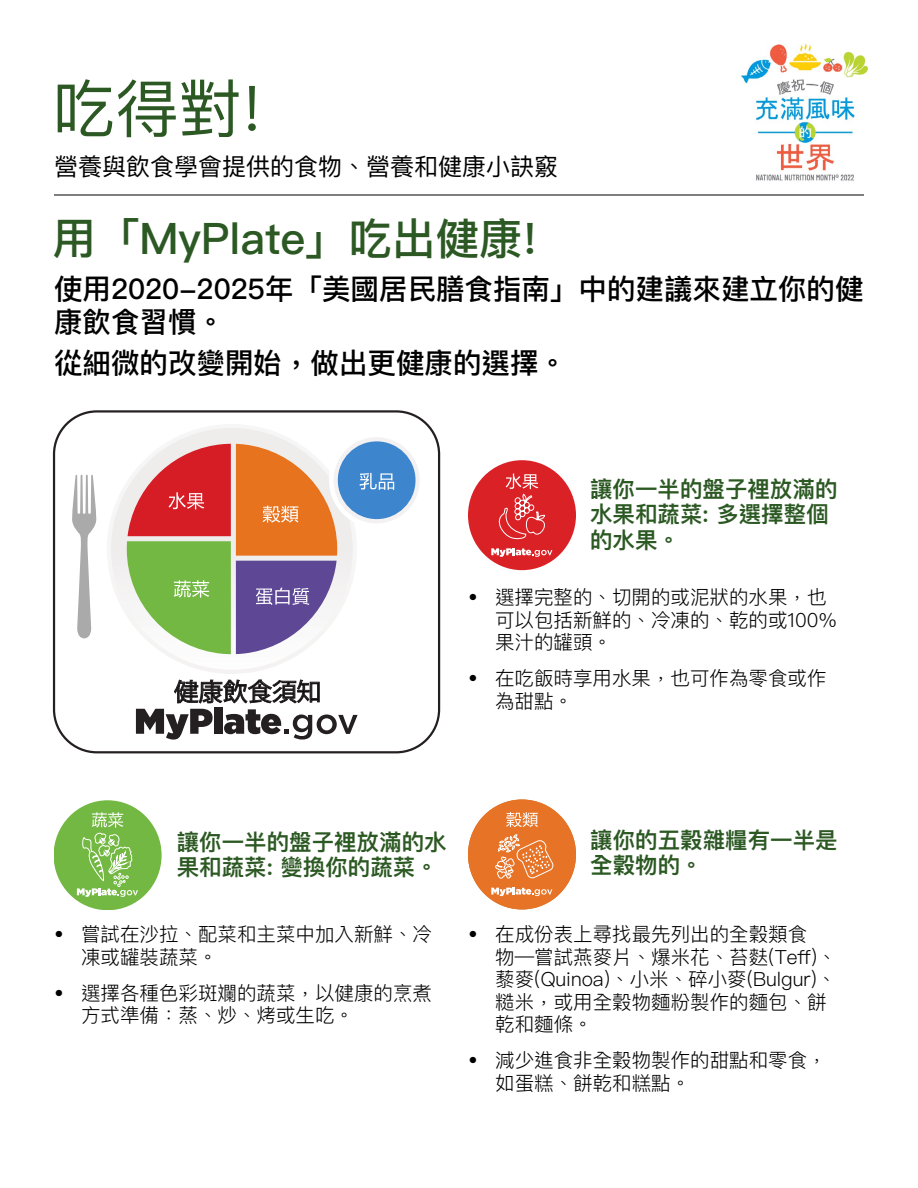
<style>
.page{position:relative;width:918px;height:1188px;background:#fff}
.page>*{position:absolute;margin:0;border:0;box-sizing:border-box;transform-origin:0 0}
.t1{font:63px "Ping Fang TC";color:#2c5923}
.t2{font:500 43.5px "Ping Fang TC";color:#2c5923}
.t3{font:500 28.5px/33px "Ping Fang TC";color:#000}
.t4{font:24.6px "Koz Go Pr 6 N";color:#000}
.t5{font:24px "Ping Fang TC";color:#000}
.t6{font:600 22.5px/25.5px "Ping Fang TC";color:#2c5923}
.t7{font:300 19.5px/22.5px "Ping Fang TC";color:#000}
</style>
<div class="page">
<hr style="left:54px;top:195px;width:810px;height:1px;background:#000">
<svg style="left:53px;top:410px;width:387px;height:343px"></svg>
<div style="left:107px;top:424px;width:250px;height:250px;background:#f3f2f1;border-radius:125px"></div>
<svg style="left:72px;top:475px;width:24px;height:163px"></svg>
<div style="left:329px;top:433px;width:95px;height:95px;background:#fff;border-radius:48px"></div>
<svg style="left:334px;top:437px;width:86px;height:86px"></svg>
<div style="left:338px;top:441px;width:78px;height:78px;background:#3d85cc;border-radius:50%"></div>
<svg style="left:136px;top:709px;width:77px;height:31px"></svg>
<div style="left:214px;top:708px;width:8px;height:26px;background:#241f21"></div>
<svg style="left:224px;top:709px;width:134px;height:31px"></svg>
<svg style="left:127px;top:444px;width:210px;height:210px"></svg>
<svg style="left:360px;top:473px;width:34px;height:17px"></svg>
<div style="left:468px;top:460px;width:108px;height:110px;background:#d92126;border-radius:50%"></div>
<svg style="left:491px;top:548px;width:61px;height:9px"></svg>
<svg style="left:498px;top:474px;width:47px;height:66px"></svg>
<div style="left:468px;top:800px;width:108px;height:109px;background:#e67326;border-radius:50%"></div>
<svg style="left:506px;top:812px;width:32px;height:15px"></svg>
<svg style="left:491px;top:887px;width:61px;height:9px"></svg>
<svg style="left:495px;top:834px;width:59px;height:45px"></svg>
<svg style="left:55px;top:800px;width:107px;height:109px"></svg>
<img style="left:741px;top:43px;width:128px;height:138px">
<h1 class="t1" style="left:52px;top:70px;width:211px">吃得對!</h1>
<p class="t5" style="left:54px;top:151px;width:505px">營養與飲食學會提供的食物、營養和健康⼩訣竅</p>
<h2 class="t2" style="left:52px;top:212px;width:486px">用「MyPlate」吃出健康!</h2>
<h3 class="t3" style="left:54px;top:272px;width:811px">使用2020-2025年「美國居民膳食指南」中的建議來建立你的健康飲食習慣。</h3>
<h3 class="t3" style="left:54px;top:346px;width:514px">從細微的改變開始，做出更健康的選擇。</h3>
<p class="t4" style="left:174px;top:678px;width:149px">健康飲食須知</p>
<p class="t6" style="left:590px;top:476px;width:249px">讓你一半的盤子裡放滿的水果和蔬菜: 多選擇整個的水果。</p>
<p class="t7" style="left:495px;top:586px;width:344px;text-indent:-27px">• 選擇完整的、切開的或泥狀的水果，也可以包括新鮮的、冷凍的、乾的或100%果汁的罐頭。</p>
<p class="t7" style="left:495px;top:667px;width:333px;text-indent:-27px">• 在吃飯時享用水果，也可作為零食或作為甜點。</p>
<p class="t6" style="left:177px;top:829px;width:271px">讓你一半的盤子裡放滿的水果和蔬菜: 變換你的蔬菜。</p>
<p class="t7" style="left:81px;top:923px;width:353px;text-indent:-27px">• 嘗試在沙拉、配菜和主菜中加入新鮮、冷凍或罐裝蔬菜。</p>
<p class="t7" style="left:81px;top:981px;width:353px;text-indent:-27px">• 選擇各種色彩斑斕的蔬菜，以健康的烹煮方式準備：蒸、炒、烤或生吃。</p>
<p class="t6" style="left:590px;top:827px;width:249px">讓你的五穀雜糧有一半是全穀物的。</p>
<p class="t7" style="left:495px;top:923px;width:343px;text-indent:-27px">• 在成份表上尋找最先列出的全穀類食物—嘗試燕麥片、爆米花、苔麩(Teff)、藜麥(Quinoa)、小米、碎小麥(Bulgur)、糙米，或用全穀物麵粉製作的麵包、餅乾和麵條。</p>
<p class="t7" style="left:495px;top:1049px;width:333px;text-indent:-27px">• 減少進食非全穀物製作的甜點和零食，如蛋糕、餅乾和糕點。</p>
</div>
